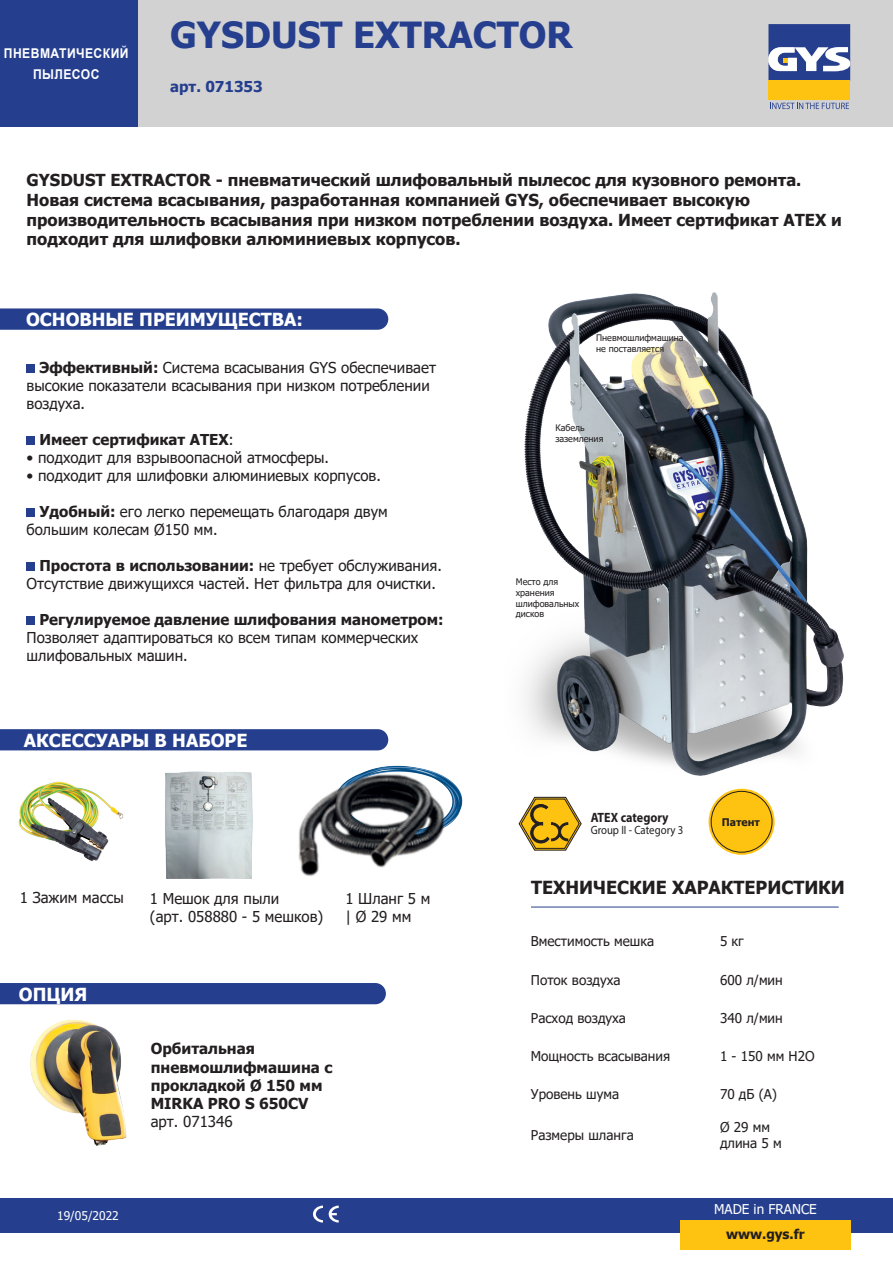
<style>
.page{position:relative;width:893px;height:1263px;background:#fff}
.page>*{position:absolute;margin:0;border:0;box-sizing:border-box;transform-origin:0 0}
.t1{font:700 36px "Tahoma";color:#253f8e}
.t2{font:700 18px "Tahoma";color:#fff}
.t3{font:700 18px "Tahoma";color:#231f20}
.t4{font:700 16.5px/19.8px "Tahoma";color:#231f20}
.t5{font:700 15.15px/18.1px "Tahoma";color:#231f20}
.t6{font:15.15px "Tahoma";color:#231f20}
.t7{font:15px/18px "Tahoma";color:#231f20}
.t8{font:700 15px "Tahoma";color:#231f20}
.t9{font:700 15px "Tahoma";color:#253f8e}
.t10{font:13.5px/16.2px "Tahoma";color:#231f20}
.t11{font:700 13.5px/21px "Arial";letter-spacing:.035em;color:#fff;text-align:center;scale:.9 1}
.t12{font:13.5px "Tahoma";color:#fff}
.Texte_Normal_9pt{font:700 13.5px "Myriad Pro";color:#231f20;scale:.9 1}
.t13{font:700 13.5px "Tahoma";color:#231f20}
.Texte_Normal_9pt-2{font:12px "Myriad Pro";color:#231f20;scale:.9 1}
.t14{font:12px "Tahoma";color:#fff}
.t15{font:700 10.5px "Tahoma";color:#231f20}
.t16{font:9px/10.8px "Tahoma";color:#231f20}
.s1{font-weight:700}
.s2{font-weight:400}
.s3{font-size:15px}
</style>
<div class="page">
<div style="left:137px;top:0;width:756px;height:127px;background:#d2d2d2"></div>
<div style="left:0;top:1198px;width:893px;height:34px;background:#253f8e"></div>
<div style="left:768px;top:81px;width:82px;height:19px;background:#fec210"></div>
<svg style="left:768px;top:24px;width:82px;height:57px;background:#6575a9"></svg>
<svg style="left:770px;top:103px;width:79px;height:6px"></svg>
<div style="left:0;top:0;width:137px;height:127px;background:#253f8e"></div>
<div style="left:680px;top:1220px;width:170px;height:30px;background:#fec210"></div>
<svg style="left:313px;top:1205px;width:10px;height:17px"></svg>
<svg style="left:329px;top:1205px;width:10px;height:17px"></svg>
<div style="left:0;top:729px;width:388px;height:21px;background:#253f8e"></div>
<div style="left:0;top:983px;width:386px;height:21px;background:#253f8e"></div>
<img style="left:524px;top:292px;width:320px;height:517px">
<img style="left:30px;top:1019px;width:97px;height:127px">
<img style="left:165px;top:771px;width:88px;height:107px">
<img style="left:373px;top:765px;width:90px;height:59px">
<img style="left:298px;top:769px;width:152px;height:107px">
<img style="left:18px;top:781px;width:106px;height:80px">
<svg style="left:519px;top:797px;width:63px;height:53px"></svg>
<div style="left:709px;top:789px;width:66px;height:66px;background:#fec210;border-radius:50%"></div>
<div style="left:711px;top:791px;width:61px;height:61px;border:1px solid #231f20;border-radius:50%"></div>
<svg style="left:0;top:308px;width:388px;height:22px;background:#2d4692"></svg>
<div style="left:27px;top:365px;width:8px;height:8px;background:#253f8e"></div>
<div style="left:27px;top:437px;width:8px;height:8px;background:#253f8e"></div>
<div style="left:27px;top:509px;width:8px;height:8px;background:#253f8e"></div>
<div style="left:27px;top:563px;width:8px;height:8px;background:#253f8e"></div>
<div style="left:27px;top:617px;width:8px;height:8px;background:#253f8e"></div>
<hr style="left:531px;top:907px;width:308px;height:1px;background:#253f8e">
<p class="t11" style="left:4px;top:43px;width:140px">ПНЕВМАТИЧЕСКИЙ<br>ПЫЛЕСОС</p>
<p class="t1" style="left:170px;top:9px;width:404px">GYSDUST EXTRACTOR</p>
<p class="t9" style="left:170px;top:76px;width:94px">арт. 071353</p>
<p class="t4" style="left:27px;top:171px;width:817px">GYSDUST EXTRACTOR - пневматический шлифовальный пылесос для кузовного ремонта.<br>Новая система всасывания, разработанная компанией GYS, обеспечивает высокую производительность всасывания при низком потреблении воздуха. Имеет сертификат ATEX и подходит для шлифовки алюминиевых корпусов.</p>
<p class="t2" style="left:26px;top:307px;width:279px">ОСНОВНЫЕ ПРЕИМУЩЕСТВА:</p>
<p class="t7" style="left:27px;top:359px;width:411px;text-indent:13px"><span class="s1">Эффективный:</span> Система всасывания GYS обеспечивает высокие показатели всасывания при низком потреблении воздуха.</p>
<p class="t8" style="left:40px;top:429px;width:196px">Имеет сертификат ATEX<span class="s2">:</span></p>
<p class="t7" style="left:27px;top:449px;width:304px">• подходит для взрывоопасной атмосферы.</p>
<p class="t7" style="left:27px;top:467px;width:356px">• подходит для шлифовки алюминиевых корпусов.</p>
<p class="t7" style="left:27px;top:503px;width:363px;text-indent:13px"><span class="s1">Удобный:</span> его легко перемещать благодаря двум большим колесам Ø150 мм.</p>
<p class="t7" style="left:27px;top:557px;width:417px;text-indent:13px"><span class="s1">Простота в использовании:</span> не требует обслуживания.<br>Отсутствие движущихся частей. Нет фильтра для очистки.</p>
<p class="t7" style="left:27px;top:611px;width:419px;text-indent:13px"><span class="s1">Регулируемое давление шлифования манометром:<br></span>Позволяет адаптироваться ко всем типам коммерческих шлифовальных машин.</p>
<p class="t2" style="left:24px;top:727px;width:225px">АКСЕССУАРЫ В НАБОРЕ</p>
<p class="t7" style="left:20px;top:889px;width:106px">1 Зажим массы</p>
<p class="t7" style="left:150px;top:890px;width:131px">1 Мешок для пыли</p>
<p class="t7" style="left:150px;top:908px;width:175px">(арт. 058880 - 5 мешков)</p>
<p class="t7" style="left:345px;top:890px;width:87px">1 Шланг 5 м</p>
<p class="t7" style="left:345px;top:908px;width:67px">| Ø 29 мм</p>
<p class="t2" style="left:19px;top:982px;width:70px">ОПЦИЯ</p>
<p class="t5" style="left:151px;top:1040px;width:183px">Орбитальная пневмошлифмашина с прокладкой Ø 150 мм</p>
<p class="t5" style="left:151px;top:1095px;width:159px">MIRKA PRO S 650CV</p>
<p class="t6" style="left:151px;top:1111px;width:84px"><span class="s3">арт.</span> 071346</p>
<p class="t14" style="left:57px;top:1207px;width:63px">19/05/2022</p>
<p class="t16" style="left:596px;top:332px;width:89px">Пневмошлифмашина</p>
<p class="t16" style="left:596px;top:343px;width:69px">не поставляется</p>
<p class="t16" style="left:555px;top:423px;width:50px">Кабель заземления</p>
<p class="t16" style="left:516px;top:577px;width:44px">Место для хранения</p>
<p class="t16" style="left:516px;top:598px;width:65px">шлифовальных дисков</p>
<p class="Texte_Normal_9pt" style="left:591px;top:808px;width:88px">ATEX category</p>
<p class="Texte_Normal_9pt-2" style="left:591px;top:822px;width:105px">Group II - Category 3</p>
<p class="t15" style="left:722px;top:815px;width:40px">Патент</p>
<p class="t3" style="left:531px;top:875px;width:315px">ТЕХНИЧЕСКИЕ ХАРАКТЕРИСТИКИ</p>
<p class="t10" style="left:531px;top:934px;width:125px">Вместимость мешка</p>
<p class="t10" style="left:720px;top:934px;width:25px">5 кг</p>
<p class="t10" style="left:531px;top:972px;width:91px">Поток воздуха</p>
<p class="t10" style="left:720px;top:972px;width:64px">600 л/мин</p>
<p class="t10" style="left:531px;top:1011px;width:97px">Расход воздуха</p>
<p class="t10" style="left:720px;top:1011px;width:64px">340 л/мин</p>
<p class="t10" style="left:531px;top:1049px;width:141px">Мощность всасывания</p>
<p class="t10" style="left:720px;top:1049px;width:96px">1 - 150 мм H2O</p>
<p class="t10" style="left:531px;top:1087px;width:90px">Уровень шума</p>
<p class="t10" style="left:720px;top:1087px;width:59px">70 дБ (A)</p>
<p class="t10" style="left:531px;top:1127px;width:104px">Размеры шланга</p>
<p class="t10" style="left:720px;top:1119px;width:63px">Ø 29 мм длина 5 м</p>
<p class="t12" style="left:714px;top:1200px;width:104px">MADE in FRANCE</p>
<p class="t13" style="left:726px;top:1225px;width:80px">www.gys.fr</p>
</div>
